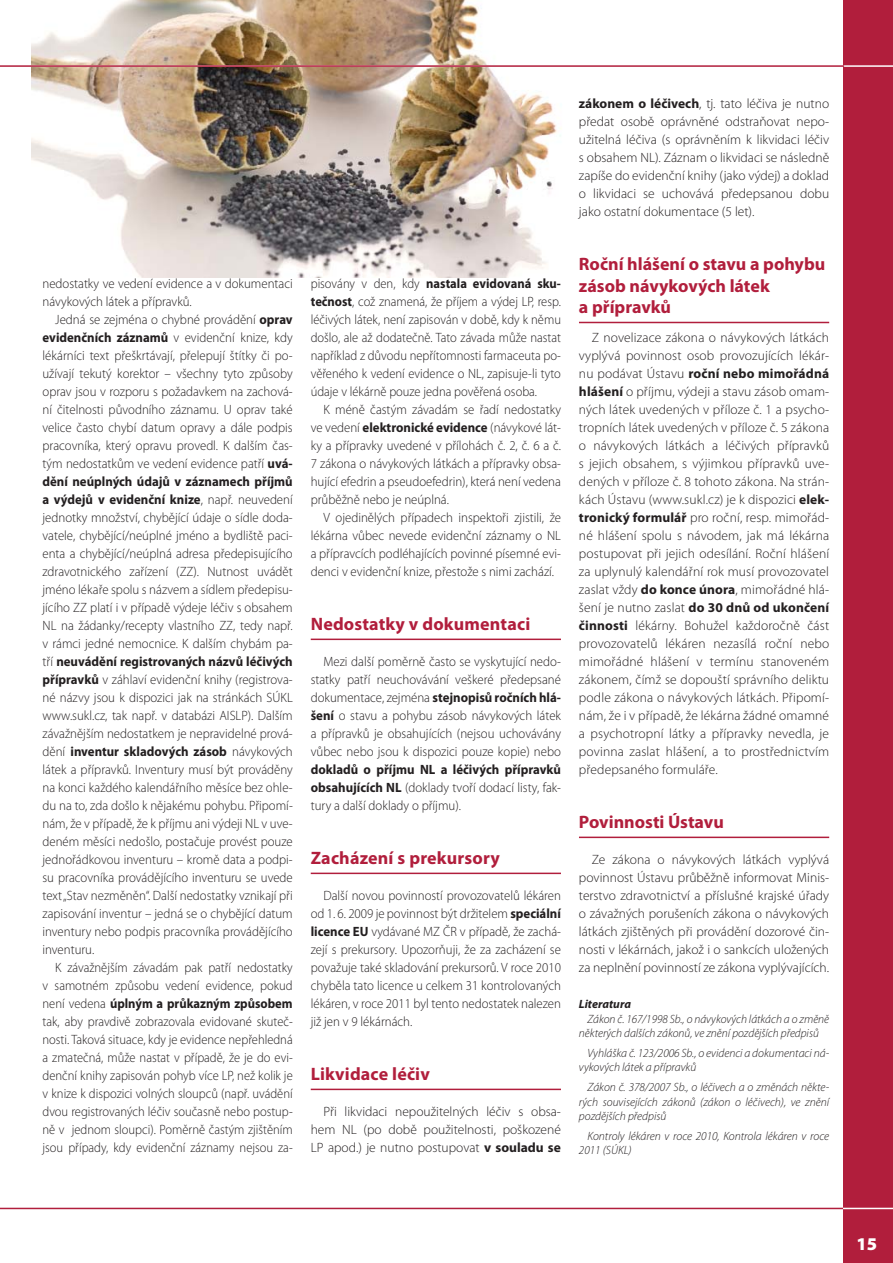
<style>
.page{position:relative;width:893px;height:1263px;background:#fff}
.page>*{position:absolute;margin:0;border:0;box-sizing:border-box;transform-origin:0 0}
.t1{font:700 18px/21.6px "Myriad Pro";color:#b11e3c}
.t2{font:900 18px "Myriad Pro";color:#fff}
.t3{font:300 13.5px/18px "Myriad Pro";color:#231f20;text-align:justify;scale:.95 1}
.t4{font:300 13.5px/18px "Myriad Pro";color:#231f20;text-align:justify}
.t5{font:300 13.5px/18px "Myriad Pro";color:#231f20;text-align:justify;scale:.93 1}
.t6{font:italic 300 12px/14.4px "Myriad Pro";color:#231f20}
.t7{font:italic 700 12px "Myriad Pro";color:#231f20}
.s1{font-weight:700}
</style>
<div class="page">
<img style="left:32px;top:0;width:529px;height:277px">
<div style="left:844px;top:0;width:49px;height:1263px;background:#b11e3c"></div>
<hr style="left:0;top:65px;width:893px;height:2px;background:#fff">
<hr style="left:0;top:65px;width:844px;height:2px;background:#b11e3c">
<hr style="left:311px;top:639px;width:250px;height:1px;background:#b11e3c">
<hr style="left:311px;top:873px;width:250px;height:1px;background:#b11e3c">
<hr style="left:311px;top:1089px;width:250px;height:1px;background:#b11e3c">
<hr style="left:579px;top:322px;width:250px;height:1px;background:#b11e3c">
<hr style="left:579px;top:837px;width:250px;height:1px;background:#b11e3c">
<hr style="left:0;top:1208px;width:893px;height:1px;background:#fff">
<hr style="left:0;top:1208px;width:843px;height:1px;background:#b11e3c">
<p class="t3" style="left:43px;top:276px;width:265px">nedostatky ve vedení evidence a v dokumentaci návykových látek a přípravků.</p>
<p class="t3" style="left:43px;top:312px;width:265px;text-indent:13px">Jedná se zejména o chybné provádění <span class="s1">oprav evidenčních záznamů</span> v evidenční knize, kdy lékárníci text přeškrtávají, přelepují štítky či po&shy;užívají tekutý korektor – všechny tyto způsoby oprav jsou v rozporu s požadavkem na zachová&shy;ní čitelnosti původního záznamu. U oprav také velice často chybí datum opravy a dále podpis pracovníka, který opravu provedl. K dalším čas&shy;tým nedostatkům ve vedení evidence patří <span class="s1">uvá&shy;dění neúplných údajů v záznamech příjmů a výdejů v evidenční knize</span>, např. neuvedení jednotky množství, chybějící údaje o sídle doda&shy;vatele, chybějící/neúplné jméno a bydliště paci&shy;enta a chybějící/neúplná adresa předepisujícího zdravotnického zařízení (ZZ). Nutnost uvádět jméno lékaře spolu s názvem a sídlem předepisu&shy;jícího ZZ platí i v případě výdeje léčiv s obsahem NL na žádanky/recepty vlastního ZZ, tedy např. v rámci jedné nemocnice. K dalším chybám pa&shy;tří <span class="s1">neuvádění registrovaných názvů léčivých přípravků</span> v záhlaví evidenční knihy (registrova&shy;né názvy jsou k dispozici jak na stránkách SÚKL www.sukl.cz, tak např. v databázi AISLP). Dalším závažnějším nedostatkem je nepravidelné prová&shy;dění <span class="s1">inventur skladových zásob</span> návykových látek a přípravků. Inventury musí být prováděny na konci každého kalendářního měsíce bez ohle&shy;du na to, zda došlo k nějakému pohybu. Připomí&shy;nám, že v případě, že k příjmu ani výdeji NL v uve&shy;deném měsíci nedošlo, postačuje provést pouze jednořádkovou inventuru – kromě data a podpi&shy;su pracovníka provádějícího inventuru se uvede text „Stav nezměněn“. Další nedostatky vznikají při zapisování inventur – jedná se o chybějící datum inventury nebo podpis pracovníka provádějícího inventuru.</p>
<p class="t5" style="left:43px;top:960px;width:271px;text-indent:13px">K závažnějším závadám pak patří nedostatky v samotném způsobu vedení evidence, pokud není vedena <span class="s1">úplným a průkazným způsobem </span>tak, aby pravdivě zobrazovala evidované skuteč&shy;nosti. Taková situace, kdy je evidence nepřehledná a zmatečná, může nastat v případě, že je do evi&shy;denční knihy zapisován pohyb více LP, než kolik je v knize k dispozici volných sloupců (např. uvádění dvou registrovaných léčiv současně nebo postup&shy;ně v jednom sloupci). Poměrně častým zjištěním jsou případy, kdy evidenční záznamy nejsou za-</p>
<p class="t5" style="left:311px;top:276px;width:271px">pisovány v den, kdy <span class="s1">nastala evidovaná sku&shy;tečnost</span>, což znamená, že příjem a výdej LP, resp. léčivých látek, není zapisován v době, kdy k němu došlo, ale až dodatečně. Tato závada může nastat například z důvodu nepřítomnosti farmaceuta po&shy;věřeného k vedení evidence o NL, zapisuje-li tyto údaje v lékárně pouze jedna pověřená osoba.</p>
<p class="t3" style="left:311px;top:402px;width:265px;text-indent:13px">K méně častým závadám se řadí nedostatky ve vedení <span class="s1">elektronické evidence</span> (návykové lát&shy;ky a přípravky uvedené v přílohách č. 2, č. 6 a č.<br>7 zákona o návykových látkách a přípravky obsa&shy;hující efedrin a pseudoefedrin), která není vedena průběžně nebo je neúplná.</p>
<p class="t3" style="left:311px;top:510px;width:265px;text-indent:13px">V ojedinělých případech inspektoři zjistili, že lékárna vůbec nevede evidenční záznamy o NL a přípravcích podléhajících povinné písemné evi&shy;denci v evidenční knize, přestože s nimi zachází.</p>
<h1 class="t1" style="left:311px;top:615px;width:221px">Nedostatky v dokumentaci</h1>
<p class="t3" style="left:311px;top:654px;width:265px;text-indent:13px">Mezi další poměrně často se vyskytující nedo&shy;statky patří neuchovávání veškeré předepsané dokumentace, zejména <span class="s1">stejnopisů ročních hlá&shy;šení</span> o stavu a pohybu zásob návykových látek a přípravků je obsahujících (nejsou uchovávány vůbec nebo jsou k dispozici pouze kopie) nebo</p>
<p class="t3" style="left:311px;top:762px;width:265px"><span class="s1">dokladů o příjmu NL a léčivých přípravků obsahujících NL</span> (doklady tvoří dodací listy, fak&shy;tury a další doklady o příjmu).</p>
<h1 class="t1" style="left:311px;top:849px;width:191px">Zacházení s prekursory</h1>
<p class="t3" style="left:311px;top:888px;width:265px;text-indent:13px">Další novou povinností provozovatelů lékáren od 1. 6. 2009 je povinnost být držitelem <span class="s1">speciální licence EU</span> vydávané MZ ČR v případě, že zachá&shy;zejí s prekursory. Upozorňuji, že za zacházení se považuje také skladování prekursorů. V roce 2010 chyběla tato licence u celkem 31 kontrolovaných lékáren, v roce 2011 byl tento nedostatek nalezen již jen v 9 lékárnách.</p>
<h1 class="t1" style="left:311px;top:1065px;width:121px">Likvidace léčiv</h1>
<p class="t4" style="left:311px;top:1104px;width:252px;text-indent:13px">Při likvidaci nepoužitelných léčiv s obsa&shy;hem NL (po době použitelnosti, poškozené LP apod.) je nutno postupovat <span class="s1">v souladu se</span></p>
<p class="t4" style="left:579px;top:96px;width:252px"><span class="s1">zákonem o léčivech</span>, tj. tato léčiva je nutno předat osobě oprávněné odstraňovat nepo&shy;užitelná léčiva (s oprávněním k likvidaci léčiv s obsahem NL). Záznam o likvidaci se následně zapíše do evidenční knihy (jako výdej) a doklad o likvidaci se uchovává předepsanou dobu jako ostatní dokumentace (5 let).</p>
<h1 class="t1" style="left:579px;top:255px;width:248px">Roční hlášení o stavu a pohybu zásob návykových látek<br>a přípravků</h1>
<p class="t4" style="left:579px;top:330px;width:252px;text-indent:13px">Z novelizace zákona o návykových látkách vyplývá povinnost osob provozujících lékár&shy;nu podávat Ústavu <span class="s1">roční nebo mimořádná hlášení</span> o příjmu, výdeji a stavu zásob omam&shy;ných látek uvedených v příloze č. 1 a psycho&shy;tropních látek uvedených v příloze č. 5 zákona o návykových látkách a léčivých přípravků s jejich obsahem, s výjimkou přípravků uve&shy;dených v příloze č. 8 tohoto zákona. Na strán&shy;kách Ústavu (www.sukl.cz) je k dispozici <span class="s1">elek&shy;tronický formulář</span> pro roční, resp. mimořád&shy;né hlášení spolu s návodem, jak má lékárna postupovat při jejich odesílání. Roční hlášení za uplynulý kalendářní rok musí provozovatel zaslat vždy <span class="s1">do konce února</span>, mimořádné hlá&shy;šení je nutno zaslat <span class="s1">do 30 dnů od ukončení činnosti</span> lékárny. Bohužel každoročně část provozovatelů lékáren nezasílá roční nebo mimořádné hlášení v termínu stanoveném zákonem, čímž se dopouští správního deliktu podle zákona o návykových látkách. Připomí&shy;nám, že i v případě, že lékárna žádné omamné a psychotropní látky a přípravky nevedla, je povinna zaslat hlášení, a to prostřednictvím předepsaného formuláře.</p>
<h1 class="t1" style="left:579px;top:813px;width:146px">Povinnosti Ústavu</h1>
<p class="t4" style="left:579px;top:852px;width:252px;text-indent:13px">Ze zákona o návykových látkách vyplývá povinnost Ústavu průběžně informovat Minis&shy;terstvo zdravotnictví a příslušné krajské úřady o závažných porušeních zákona o návykových látkách zjištěných při provádění dozorové čin&shy;nosti v lékárnách, jakož i o sankcích uložených za neplnění povinností ze zákona vyplývajících.</p>
<p class="t7" style="left:579px;top:999px;width:54px">Literatura</p>
<p class="t6" style="left:579px;top:1012px;width:252px;text-indent:9px">Zákon č. 167/1998 Sb., o návykových látkách a o změně některých dalších zákonů, ve znění pozdějších předpisů</p>
<p class="t6" style="left:579px;top:1047px;width:252px;text-indent:9px">Vyhláška č. 123/2006 Sb., o evidenci a dokumentaci ná&shy;vykových látek a přípravků</p>
<p class="t6" style="left:579px;top:1081px;width:252px;text-align:justify;text-indent:9px">Zákon č. 378/2007 Sb., o léčivech a o změnách někte&shy;rých souvisejících zákonů (zákon o léčivech), ve znění pozdějších předpisů</p>
<p class="t6" style="left:579px;top:1130px;width:252px;text-indent:9px">Kontroly lékáren v roce 2010, Kontrola lékáren v roce<br>2011 (SÚKL)</p>
<h1 class="t2" style="left:857px;top:1237px;width:22px">15</h1>
</div>
